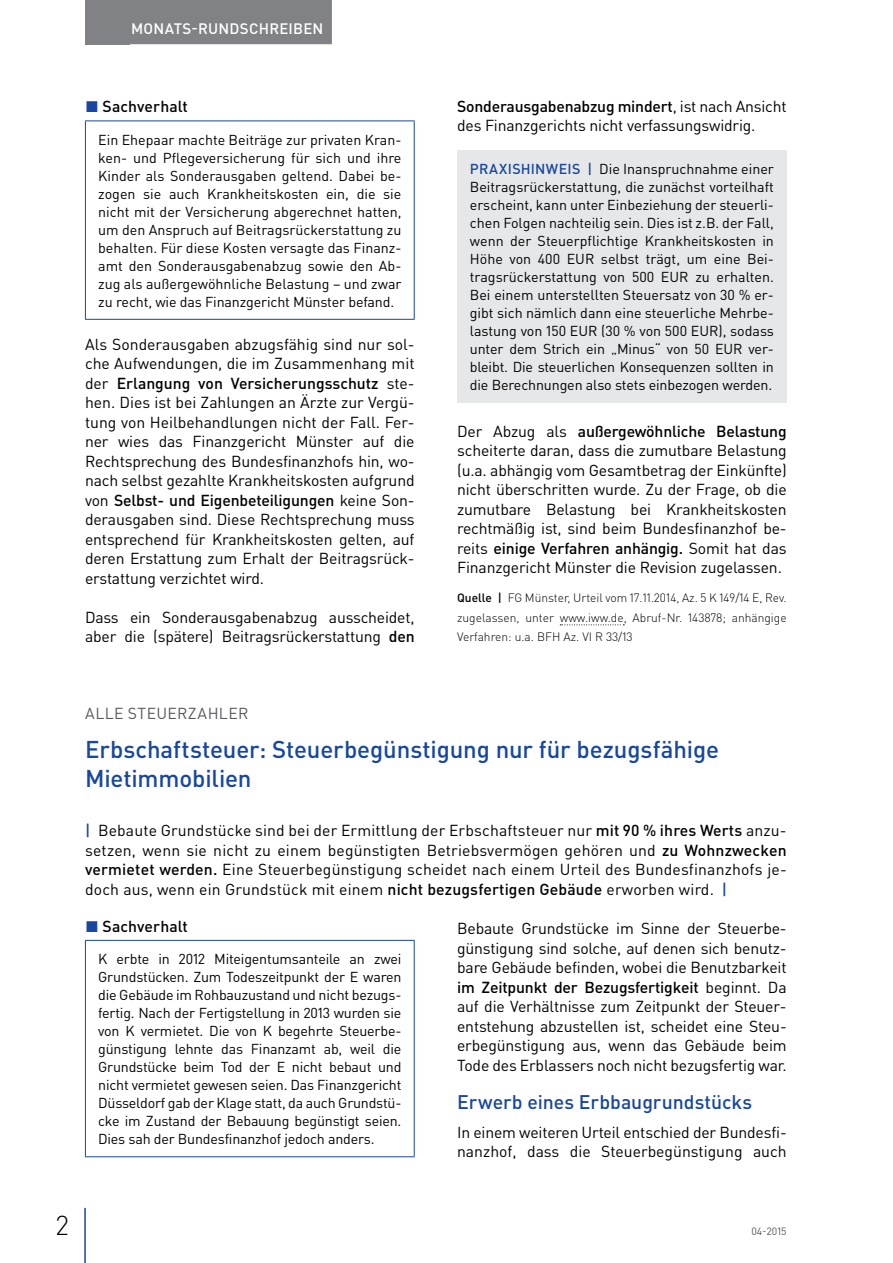
<style>
.page{position:relative;width:893px;height:1263px;background:#fff}
.page>*{position:absolute;margin:0;border:0;box-sizing:border-box;transform-origin:0 0}
.t1{font:300 27px "DIN Pro";color:#000}
.t2{font:500 24px/28.5px "DIN Pro";letter-spacing:-.005em;color:#17479e}
.t3{font:500 19.5px "DIN Pro";color:#17479e}
.t4{font:15.75px/19.5px "DIN Pro";letter-spacing:-.01em;color:#000;text-align:justify}
.t5{font:500 15.75px "DIN Pro";letter-spacing:.005em;color:#000}
.t6{font:15.75px "DIN Pro";letter-spacing:.025em;color:#58595b}
.t7{font:500 15px "DIN Pro";letter-spacing:.015em;color:#fff}
.t8{font:14.25px/18px "DIN Pro";letter-spacing:-.01em;color:#000;text-align:justify}
.t9{font:300 12px/19.5px "DIN Pro";color:#000;text-align:justify}
.t10{font:10.5px "DIN Pro";color:#58595b}
.s1{color:#17479e}
.s2{font-weight:500}
.s3{font-weight:500;color:#17479e}
</style>
<div class="page">
<div style="left:85px;top:0;width:45px;height:44px;background:#808285"></div>
<hr style="left:84px;top:1208px;width:2px;height:55px;background:#17479e">
<div style="left:122px;top:0;width:210px;height:44px;background:#808285"></div>
<hr style="left:85px;top:121px;width:330px;height:1px;background:#17479e">
<hr style="left:85px;top:121px;width:1px;height:198px;background:#17479e">
<hr style="left:414px;top:121px;width:1px;height:198px;background:#17479e">
<hr style="left:85px;top:319px;width:330px;height:1px;background:#17479e">
<svg style="left:560px;top:624px;width:64px;height:1px"></svg>
<div style="left:457px;top:150px;width:330px;height:252px;background:#e6e7e8"></div>
<hr style="left:85px;top:940px;width:330px;height:1px;background:#17479e">
<hr style="left:85px;top:941px;width:1px;height:215px;background:#17479e">
<hr style="left:414px;top:941px;width:1px;height:215px;background:#17479e">
<hr style="left:85px;top:1156px;width:330px;height:1px;background:#17479e">
<p class="t7" style="left:131px;top:18px;width:194px">MONATS-RUNDSCHREIBEN</p>
<p class="t5" style="left:85px;top:96px;width:104px"><span class="s1">◼</span> Sachverhalt</p>
<p class="t8" style="left:98px;top:130px;width:305px">Ein Ehepaar machte Beiträge zur privaten Kran&shy;ken- und Pflegeversicherung für sich und ihre Kinder als Sonderausgaben geltend. Dabei be&shy;zogen sie auch Krankheitskosten ein, die sie nicht mit der Versicherung abgerechnet hatten, um den Anspruch auf Beitragsrückerstattung zu behalten. Für diese Kosten versagte das Finanz&shy;amt den Sonderausgabenabzug sowie den Ab&shy;zug als außergewöhnliche Belastung – und zwar zu recht, wie das Finanzgericht Münster befand.</p>
<p class="t4" style="left:85px;top:334px;width:331px">Als Sonderausgaben abzugsfähig sind nur sol&shy;che Aufwendungen, die im Zusammenhang mit der <span class="s2">Erlangung von Versicherungsschutz</span> ste&shy;hen. Dies ist bei Zahlungen an Ärzte zur Vergü&shy;tung von Heilbehandlungen nicht der Fall. Fer&shy;ner wies das Finanzgericht Münster auf die Rechtsprechung des Bundesfinanzhofs hin, wo&shy;nach selbst gezahlte Krankheitskosten aufgrund von <span class="s2">Selbst- und Eigenbeteiligungen</span> keine Son&shy;derausgaben sind. Diese Rechtsprechung muss entsprechend für Krankheitskosten gelten, auf deren Erstattung zum Erhalt der Beitragsrück&shy;erstattung verzichtet wird.</p>
<p class="t4" style="left:85px;top:607px;width:331px">Dass ein Sonderausgabenabzug ausscheidet, aber die (spätere) Beitragsrückerstattung <span class="s2">den</span></p>
<p class="t4" style="left:457px;top:95px;width:331px"><span class="s2">Sonderausgabenabzug mindert</span>, ist nach Ansicht des Finanzgerichts nicht verfassungswidrig.</p>
<p class="t8" style="left:470px;top:159px;width:306px"><span class="s3">PRAXISHINWEIS |</span> Die Inanspruchnahme einer Beitragsrückerstattung, die zunächst vorteilhaft erscheint, kann unter Einbeziehung der steuerli&shy;chen Folgen nachteilig sein. Dies ist z.B. der Fall, wenn der Steuerpflichtige Krankheitskosten in Höhe von 400 EUR selbst trägt, um eine Bei&shy;tragsrückerstattung von 500 EUR zu erhalten.<br>Bei einem unterstellten Steuersatz von 30 % er&shy;gibt sich nämlich dann eine steuerliche Mehrbe&shy;lastung von 150 EUR (30 % von 500 EUR), sodass unter dem Strich ein „Minus“ von 50 EUR ver&shy;bleibt. Die steuerlichen Konsequenzen sollten in die Berechnungen also stets einbezogen werden.</p>
<p class="t4" style="left:457px;top:421px;width:331px">Der Abzug als <span class="s2">außergewöhnliche Belastung </span>scheiterte daran, dass die zumutbare Belastung (u.a. abhängig vom Gesamtbetrag der Einkünfte) nicht überschritten wurde. Zu der Frage, ob die zumutbare Belastung bei Krankheitskosten rechtmäßig ist, sind beim Bundesfinanzhof be&shy;reits <span class="s2">einige Verfahren anhängig.</span> Somit hat das Finanzgericht Münster die Revision zugelassen.</p>
<p class="t9" style="left:457px;top:588px;width:331px"><span class="s2">Quelle |</span> FG Münster, Urteil vom 17.11.2014, Az. 5 K 149/14 E, Rev. zugelassen, unter www.iww.de, Abruf-Nr. 143878; anhängige Verfahren: u.a. BFH Az. VI R 33/13</p>
<p class="t6" style="left:85px;top:703px;width:165px">ALLE STEUERZAHLER</p>
<h2 class="t2" style="left:85px;top:734px;width:635px">Erbschaftsteuer: Steuerbegünstigung nur für bezugsfähige<br>Mietimmobilien</h2>
<p class="t4" style="left:85px;top:820px;width:703px"><span class="s3">|</span> Bebaute Grundstücke sind bei der Ermittlung der Erbschaftsteuer nur <span class="s2">mit 90 % ihres Werts</span> anzu&shy;setzen, wenn sie nicht zu einem begünstigten Betriebsvermögen gehören und <span class="s2">zu Wohnzwecken vermietet werden.</span> Eine Steuerbegünstigung scheidet nach einem Urteil des Bundesfinanzhofs je&shy;doch aus, wenn ein Grundstück mit einem <span class="s2">nicht bezugsfertigen Gebäude</span> erworben wird. <span class="s3">|</span></p>
<p class="t5" style="left:85px;top:915px;width:104px"><span class="s1">◼</span> Sachverhalt</p>
<p class="t8" style="left:98px;top:949px;width:305px">K erbte in 2012 Miteigentumsanteile an zwei Grundstücken. Zum Todeszeitpunkt der E waren die Gebäude im Rohbauzustand und nicht bezugs&shy;fertig. Nach der Fertigstellung in 2013 wurden sie von K vermietet. Die von K begehrte Steuerbe&shy;günstigung lehnte das Finanzamt ab, weil die Grundstücke beim Tod der E nicht bebaut und nicht vermietet gewesen seien. Das Finanzgericht Düsseldorf gab der Klage statt, da auch Grundstü&shy;cke im Zustand der Bebauung begünstigt seien.<br>Dies sah der Bundesfinanzhof jedoch anders.</p>
<p class="t4" style="left:457px;top:918px;width:331px">Bebaute Grundstücke im Sinne der Steuerbe&shy;günstigung sind solche, auf denen sich benutz&shy;bare Gebäude befinden, wobei die Benutzbarkeit <span class="s2">im Zeitpunkt der Bezugsfertigkeit</span> beginnt. Da auf die Verhältnisse zum Zeitpunkt der Steuer&shy;entstehung abzustellen ist, scheidet eine Steu&shy;erbegünstigung aus, wenn das Gebäude beim Tode des Erblassers noch nicht bezugsfertig war.</p>
<p class="t3" style="left:457px;top:1089px;width:297px">Erwerb eines Erbbaugrundstücks</p>
<p class="t4" style="left:457px;top:1122px;width:331px">In einem weiteren Urteil entschied der Bundesfi&shy;nanzhof, dass die Steuerbegünstigung auch</p>
<h1 class="t1" style="left:56px;top:1207px;width:14px">2</h1>
<p class="t10" style="left:751px;top:1224px;width:37px">04-2015</p>
</div>
